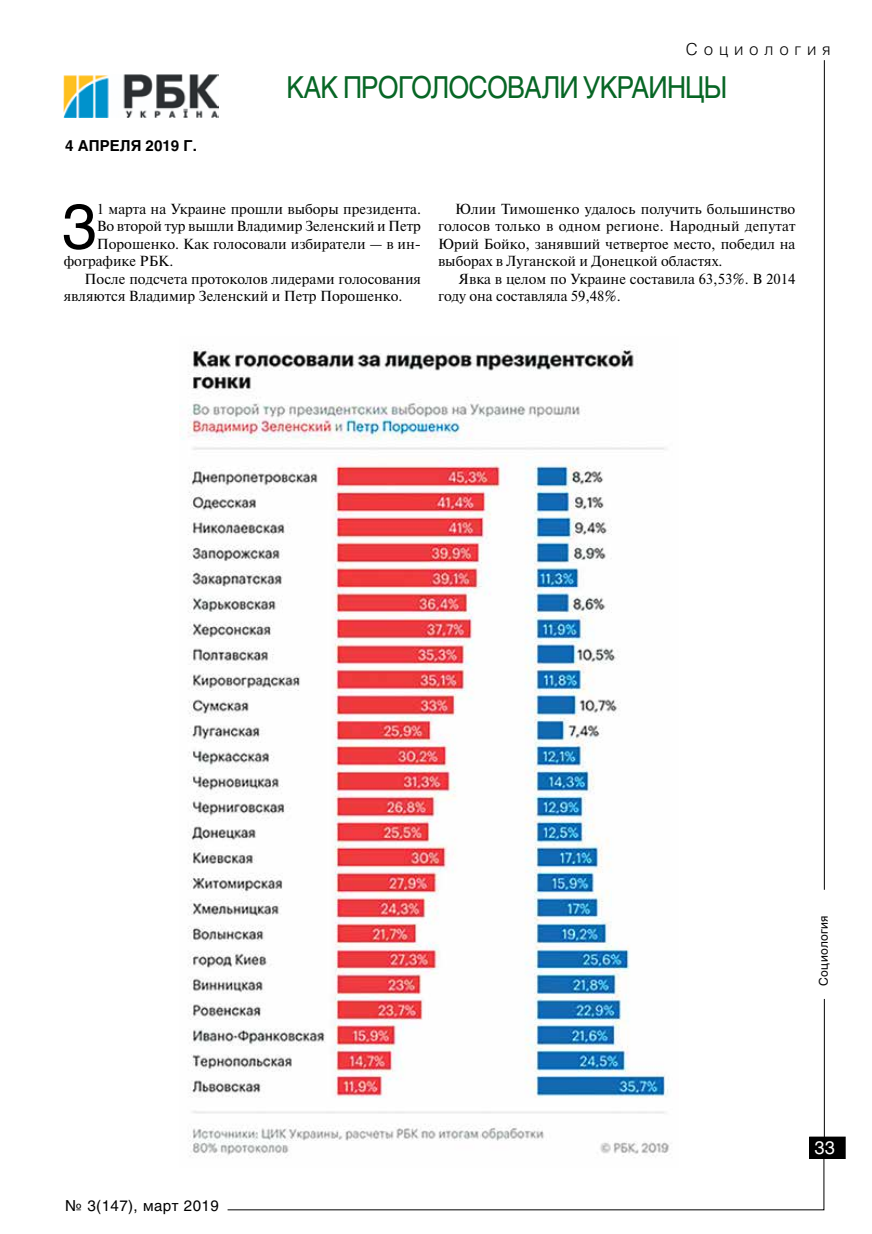
<style>
.page{position:relative;width:872px;height:1234px;background:#fff}
.page>*{position:absolute;margin:0;border:0;box-sizing:border-box;transform-origin:0 0}
.t1{font:62.7px "Helios";color:#000}
.t2{font:30px "Helios";letter-spacing:-.03em;color:#076625;scale:.88 1}
.t3{font:18px "Helios";color:#fff}
.t4{font:300 16.5px "Helios";letter-spacing:.35em;color:#000}
.t5{font:15px "Helios";letter-spacing:.025em;color:#000}
.t6{font:700 15px "Helios";color:#000}
.t7{font:14.55px/17.4px "Newton C";color:#000;text-align:justify}
.t8{font:12px "Helios";letter-spacing:.025em;color:#000}
</style>
<div class="page">
<hr style="left:824px;top:60px;width:1px;height:829px;background:#000">
<svg style="left:227px;top:1158px;width:597px;height:52px"></svg>
<hr style="left:824px;top:998px;width:1px;height:152px;background:#000">
<div style="left:809px;top:1136px;width:36px;height:22px;background:#000"></div>
<div style="left:809px;top:1136px;width:36px;height:22px;border:1px solid #000"></div>
<img style="left:64px;top:74px;width:154px;height:43px">
<img style="left:180px;top:345px;width:498px;height:821px">
<p class="t4" style="left:686px;top:39px;width:146px">Социология</p>
<p class="t6" style="left:65px;top:137px;width:133px">4 АПРЕЛЯ 2019 Г.</p>
<h2 class="t2" style="left:286px;top:69px;width:502px">КАК ПРОГОЛОСОВАЛИ УКРАИНЦЫ</h2>
<h1 class="t1" style="left:62px;top:189px;width:37px">3</h1>
<p class="t7" style="left:97px;top:200px;width:326px">1 марта на Украине прошли выборы президента.</p>
<p class="t7" style="left:97px;top:217px;width:326px">Во второй тур вышли Владимир Зеленский и Петр</p>
<p class="t7" style="left:97px;top:235px;width:326px">Порошенко. Как голосовали избиратели — в ин-</p>
<p class="t7" style="left:64px;top:252px;width:111px">фографике РБК.</p>
<p class="t7" style="left:85px;top:270px;width:338px">После подсчета протоколов лидерами голосования</p>
<p class="t7" style="left:64px;top:287px;width:340px">являются Владимир Зеленский и Петр Порошенко.</p>
<p class="t7" style="left:438px;top:200px;width:359px;text-indent:17px">Юлии Тимошенко удалось получить большинство голосов только в одном регионе. Народный депутат Юрий Бойко, занявший четвертое место, победил на выборах в Луганской и Донецкой областях.</p>
<p class="t7" style="left:438px;top:270px;width:359px;text-indent:21px">Явка в целом по Украине составила 63,53%. В 2014 году она составляла 59,48%.</p>
<p class="t5" style="left:65px;top:1196px;width:155px">№ 3(147), март 2019</p>
<p class="t8" style="left:816px;top:985px;width:72px;rotate:-90deg">Социология</p>
<p class="t3" style="left:814px;top:1136px;width:22px">33</p>
</div>
